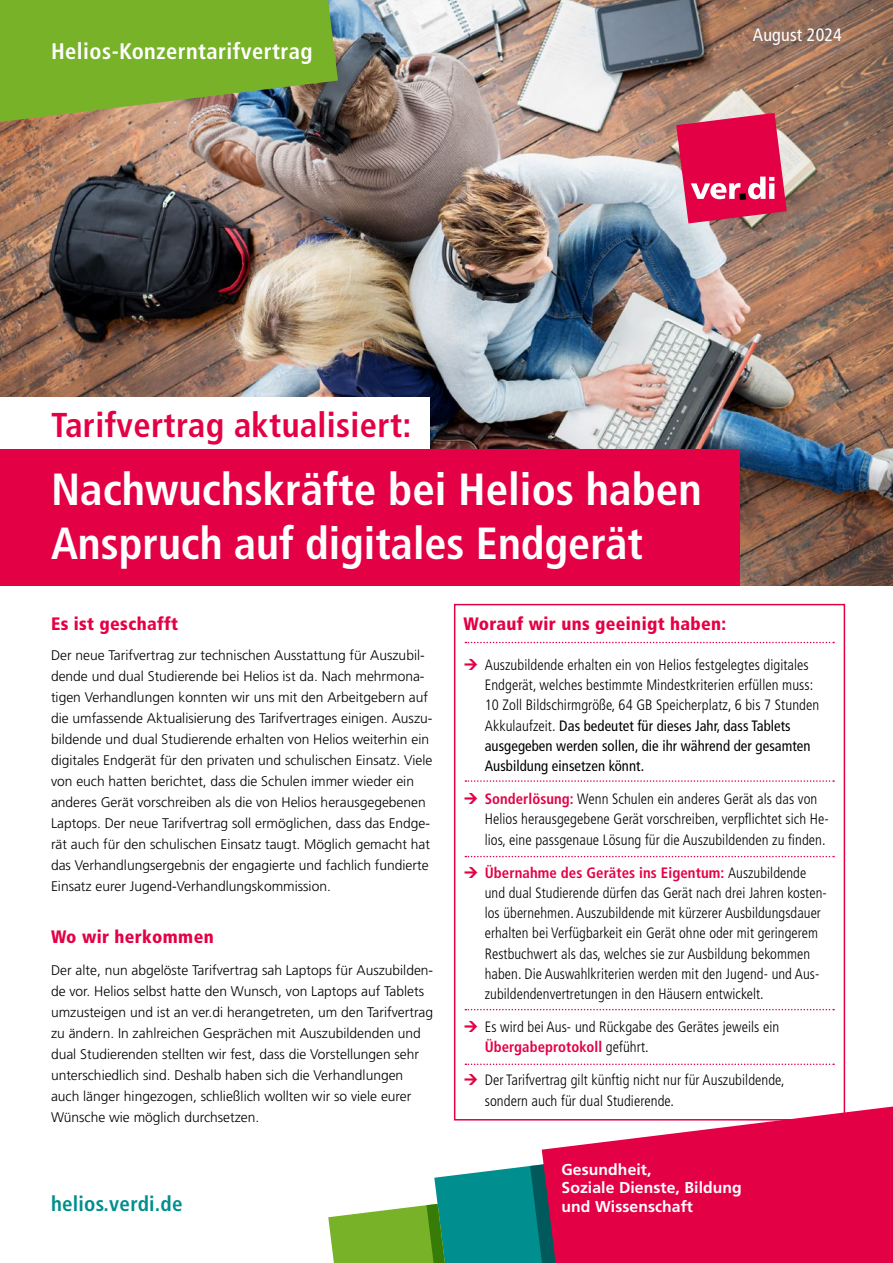
<style>
.page{position:relative;width:893px;height:1263px;background:#fff}
.page>*{position:absolute;margin:0;border:0;box-sizing:border-box;transform-origin:0 0}
.t1{font:700 condensed 45px/54px "Frutiger LT Std";color:#fff}
.t2{font:700 condensed 34.5px "Frutiger LT Std";letter-spacing:.01em;color:#e40045}
.t3{font:700 condensed 22.5px "Frutiger LT Pro";letter-spacing:.02em;color:#fff}
.t4{font:700 condensed 21px "Frutiger LT Std";letter-spacing:.01em;color:#008e8e}
.t5{font:900 condensed 18px "Frutiger LT Std";letter-spacing:.02em;color:#e40045}
.t6{font:condensed 18px "Frutiger LT Std";letter-spacing:.01em;color:#fff}
.t7{font:700 15.75px/18.8px "Frutiger LT Pro";letter-spacing:.005em;color:#fff}
.t8{font:300 condensed 15px/20.2px "Frutiger LT Std";letter-spacing:.005em;color:#000}
.t9{font:300 13.95px/21px "Frutiger LT Std";color:#000}
.s1{font-weight:400}
.s2{font-weight:700;color:#e40045}
</style>
<div class="page">
<img style="left:0;top:0;width:893px;height:586px">
<div style="left:0;top:398px;width:429px;height:59px;background:#fff"></div>
<div style="left:0;top:450px;width:740px;height:136px;background:#e40045"></div>
<svg style="left:434px;top:1166px;width:96px;height:97px;background:#199999"></svg>
<svg style="left:530px;top:1149px;width:12px;height:114px"></svg>
<svg style="left:542px;top:1106px;width:351px;height:157px;background:#e4215c"></svg>
<svg style="left:676px;top:113px;width:111px;height:110px;background:#de3464"></svg>
<svg style="left:0;top:0;width:338px;height:122px;background:#7aa837"></svg>
<svg style="left:328px;top:1204px;width:158px;height:59px;background:#5eab57"></svg>
<div style="left:454px;top:604px;width:391px;height:516px;border:2px solid #e40045"></div>
<svg style="left:465px;top:856px;width:369px;height:1px"></svg>
<svg style="left:465px;top:780px;width:369px;height:2px"></svg>
<svg style="left:465px;top:642px;width:369px;height:1px"></svg>
<svg style="left:465px;top:1009px;width:369px;height:1px"></svg>
<svg style="left:465px;top:1063px;width:369px;height:2px"></svg>
<h3 class="t3" style="left:51px;top:38px;width:263px">Helios-Konzerntarifvertrag</h3>
<p class="t6" style="left:753px;top:24px;width:91px">August 2024</p>
<h2 class="t2" style="left:51px;top:405px;width:362px">Tarifvertrag aktualisiert:</h2>
<h1 class="t1" style="left:51px;top:462px;width:652px">Nachwuchskräfte bei Helios haben<br>Anspruch auf digitales Endgerät</h1>
<p class="t5" style="left:51px;top:613px;width:129px">Es ist geschafft</p>
<p class="t9" style="left:51px;top:645px;width:383px">Der neue Tarifvertrag zur technischen Ausstattung für Auszubil&shy;dende und dual Studierende bei Helios ist da. Nach mehrmona&shy;tigen Verhandlungen konnten wir uns mit den Arbeitgebern auf die umfassende Aktualisierung des Tarifvertrages einigen. Auszu&shy;bildende und dual Studierende erhalten von Helios weiterhin ein digitales Endgerät für den privaten und schulischen Einsatz. Viele von euch hatten berichtet, dass die Schulen immer wieder ein anderes Gerät vorschreiben als die von Helios herausgegebenen Laptops. Der neue Tarifvertrag soll ermöglichen, dass das Endge&shy;rät auch für den schulischen Einsatz taugt. Möglich gemacht hat das Verhandlungsergebnis der engagierte und fachlich fundierte Einsatz eurer Jugend-Verhandlungskommission.</p>
<p class="t5" style="left:51px;top:926px;width:164px">Wo wir herkommen</p>
<p class="t9" style="left:51px;top:960px;width:384px">Der alte, nun abgelöste Tarifvertrag sah Laptops für Auszubilden&shy;de vor. Helios selbst hatte den Wunsch, von Laptops auf Tablets umzusteigen und ist an ver.di herangetreten, um den Tarifvertrag zu ändern. In zahlreichen Gesprächen mit Auszubildenden und dual Studierenden stellten wir fest, dass die Vorstellungen sehr unterschiedlich sind. Deshalb haben sich die Verhandlungen auch länger hingezogen, schließlich wollten wir so viele eurer Wünsche wie möglich durchsetzen.</p>
<p class="t5" style="left:463px;top:613px;width:264px">Worauf wir uns geeinigt haben:</p>
<p class="t8" style="left:485px;top:655px;width:336px">Auszubildende erhalten ein von Helios festgelegtes digitales Endgerät, welches bestimmte Mindestkriterien erfüllen muss:<br>10 Zoll Bildschirmgröße, 64 GB Speicherplatz, 6 bis 7 Stunden Akkulaufzeit. <span class="s1">Das bedeutet für dieses Jahr, dass Tablets ausgegeben werden sollen, die ihr während der gesamten Ausbildung einsetzen könnt.</span></p>
<p class="t8" style="left:485px;top:789px;width:346px"><span class="s2">Sonderlösung:</span> Wenn Schulen ein anderes Gerät als das von<br>Helios herausgegebene Gerät vorschreiben, verpflichtet sich He&shy;lios, eine passgenaue Lösung für die Auszubildenden zu finden.</p>
<p class="t8" style="left:485px;top:862px;width:344px"><span class="s2">Übernahme des Gerätes ins Eigentum:</span> Auszubildende und dual Studierende dürfen das Gerät nach drei Jahren kosten&shy;los übernehmen. Auszubildende mit kürzerer Ausbildungsdauer erhalten bei Verfügbarkeit ein Gerät ohne oder mit geringerem Restbuchwert als das, welches sie zur Ausbildung bekommen haben. Die Auswahlkriterien werden mit den Jugend- und Aus&shy;zubildendenvertretungen in den Häusern entwickelt.</p>
<p class="t8" style="left:485px;top:1017px;width:296px">Es wird bei Aus- und Rückgabe des Gerätes jeweils ein<br><span class="s2">Übergabeprotokoll</span> geführt.</p>
<p class="t8" style="left:485px;top:1070px;width:301px">Der Tarifvertrag gilt künftig nicht nur für Auszubildende, sondern auch für dual Studierende.</p>
<p class="t7" style="left:561px;top:1160px;width:182px">Gesundheit,<br>Soziale Dienste, Bildung</p>
<h3 class="t4" style="left:51px;top:1192px;width:133px">helios.verdi.de</h3>
<p class="t7" style="left:561px;top:1197px;width:133px">und Wissenschaft</p>
</div>
